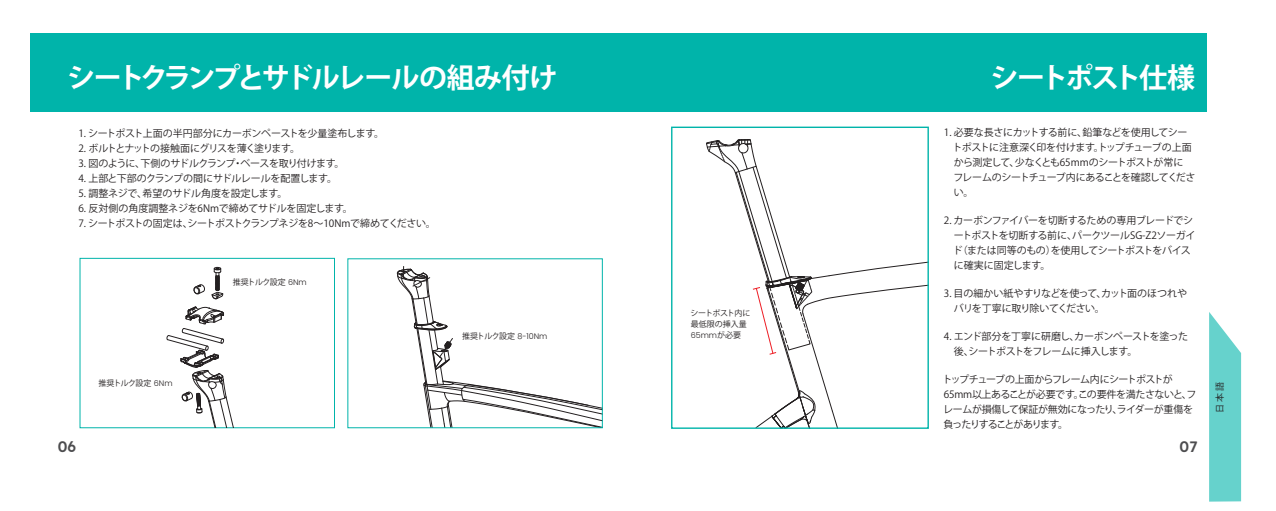
<style>
.page{position:relative;width:1276px;height:511px;background:#fff}
.page>*{position:absolute;margin:0;border:0;box-sizing:border-box;transform-origin:0 0}
.t1{font:700 28px "Koz Go Pr 6 N";letter-spacing:-.09em;color:#fff}
.t2{font:600 15px "Lexend";color:#4d4d4f}
.t3{font:10px/15px "Koz Go Pr 6 N";letter-spacing:-.04em;color:#231f20}
.t4{font:10px "Koz Go Pr 6 N";letter-spacing:-.02em;color:#231f20}
.t5{font:10px "Koz Go Pr 6 N";letter-spacing:-.06em;color:#231f20}
.t6{font:10px "Koz Go Pr 6 N";letter-spacing:-.015em;color:#231f20}
.t7{font:10px "Koz Go Pr 6 N";letter-spacing:-.08em;color:#231f20}
.t8{font:9px "Koz Go Pr 6 N";color:#231f20}
.t9{font:8px "Koz Go Pr 6 N";letter-spacing:-.07em;color:#231f20}
.t10{font:8px/11px "Koz Go Pr 6 N";color:#231f20}
.t11{font:300 8px "Poppins";color:#231f20}
.s1{font-family:"Poppins";font-weight:300}
.s2{font-family:"Koz Go Pr 6 N";font-weight:400}
</style>
<div class="page">
<div style="left:637px;top:33px;width:569px;height:78px;background:#00b4aa"></div>
<svg style="left:1209px;top:312px;width:32px;height:189px;background:#77d6d1"></svg>
<svg style="left:397px;top:266px;width:204px;height:160px"></svg>
<div style="left:30px;top:33px;width:607px;height:78px;background:#00b4aa"></div>
<div style="left:79px;top:257px;width:256px;height:171px;border:1px solid #00b4aa"></div>
<svg style="left:211px;top:266px;width:12px;height:34px"></svg>
<svg style="left:193px;top:284px;width:12px;height:10px"></svg>
<svg style="left:166px;top:306px;width:104px;height:121px"></svg>
<svg style="left:706px;top:138px;width:222px;height:291px"></svg>
<h1 class="t1" style="left:67px;top:62px;width:492px">シートクランプとサドルレールの組み付け</h1>
<h1 class="t1" style="left:990px;top:62px;width:206px">シートポスト仕様</h1>
<p class="t3" style="left:78px;top:125px;width:307px">1. シートポスト上面の半円部分にカーボンペーストを少量塗布します。</p>
<p class="t7" style="left:78px;top:142px;width:223px">2. ボルトとナットの接触面にグリスを薄く塗ります。</p>
<p class="t5" style="left:78px;top:157px;width:268px">3. 図のように、下側のサドルクランプ・ベースを取り付けます。</p>
<p class="t4" style="left:78px;top:172px;width:260px">4. 上部と下部のクランプの間にサドルレールを配置します。</p>
<p class="t4" style="left:78px;top:187px;width:210px">5. 調整ネジで、希望のサドル角度を設定します。</p>
<p class="t6" style="left:78px;top:202px;width:276px">6. 反対側の角度調整ネジを6Nmで締めてサドルを固定します。</p>
<p class="t3" style="left:78px;top:215px;width:359px">7. シートポストの固定は、シートポストクランプネジを8～10Nmで締めてください。</p>
<p class="t9" style="left:98px;top:378px;width:76px">推奨トルク設定 <span class="s1">6Nm</span></p>
<p class="t9" style="left:233px;top:277px;width:76px">推奨トルク設定 <span class="s1">6Nm</span></p>
<p class="t9" style="left:462px;top:331px;width:87px">推奨トルク設定 <span class="s1">8-10Nm</span></p>
<p class="t10" style="left:690px;top:308px;width:61px">シートポスト内に最低限の挿入量</p>
<p class="t11" style="left:691px;top:330px;width:52px">65mm<span class="s2">が必要</span></p>
<p class="t3" style="left:952px;top:125px;width:245px;text-indent:-9px">1. 必要な長さにカットする前に、鉛筆などを使用してシートポストに注意深く印を付けます。トップチューブの上面から測定して、少なくとも65mmのシートポストが常に<br>フレームのシートチューブ内にあることを確認してください。</p>
<p class="t3" style="left:952px;top:213px;width:244px;text-indent:-9px">2. カーボンファイバーを切断するための専用ブレードでシートポストを切断する前に、パークツールSG-Z2ソーガイド（または同等のもの）を使用してシートポストをバイスに確実に固定します。</p>
<p class="t3" style="left:954px;top:286px;width:235px;text-indent:-10px">3. 目の細かい紙やすりなどを使って、カット面のほつれやバリを丁寧に取り除いてください。</p>
<p class="t3" style="left:954px;top:329px;width:236px;text-indent:-10px">4. エンド部分を丁寧に研磨し、カーボンペーストを塗った後、シートポストをフレームに挿入します。</p>
<p class="t3" style="left:942px;top:372px;width:255px">トップチューブの上面からフレーム内にシートポストが<br>65mm以上あることが必要です。この要件を満たさないと、フレームが損傷して保証が無効になったり、ライダーが重傷を負ったりすることがあります。</p>
<h2 class="t2" style="left:58px;top:435px;width:20px">06</h2>
<h2 class="t2" style="left:1179px;top:435px;width:19px">07</h2>
<p class="t8" style="left:1214px;top:412px;width:32px;rotate:-90deg">日本語</p>
</div>
